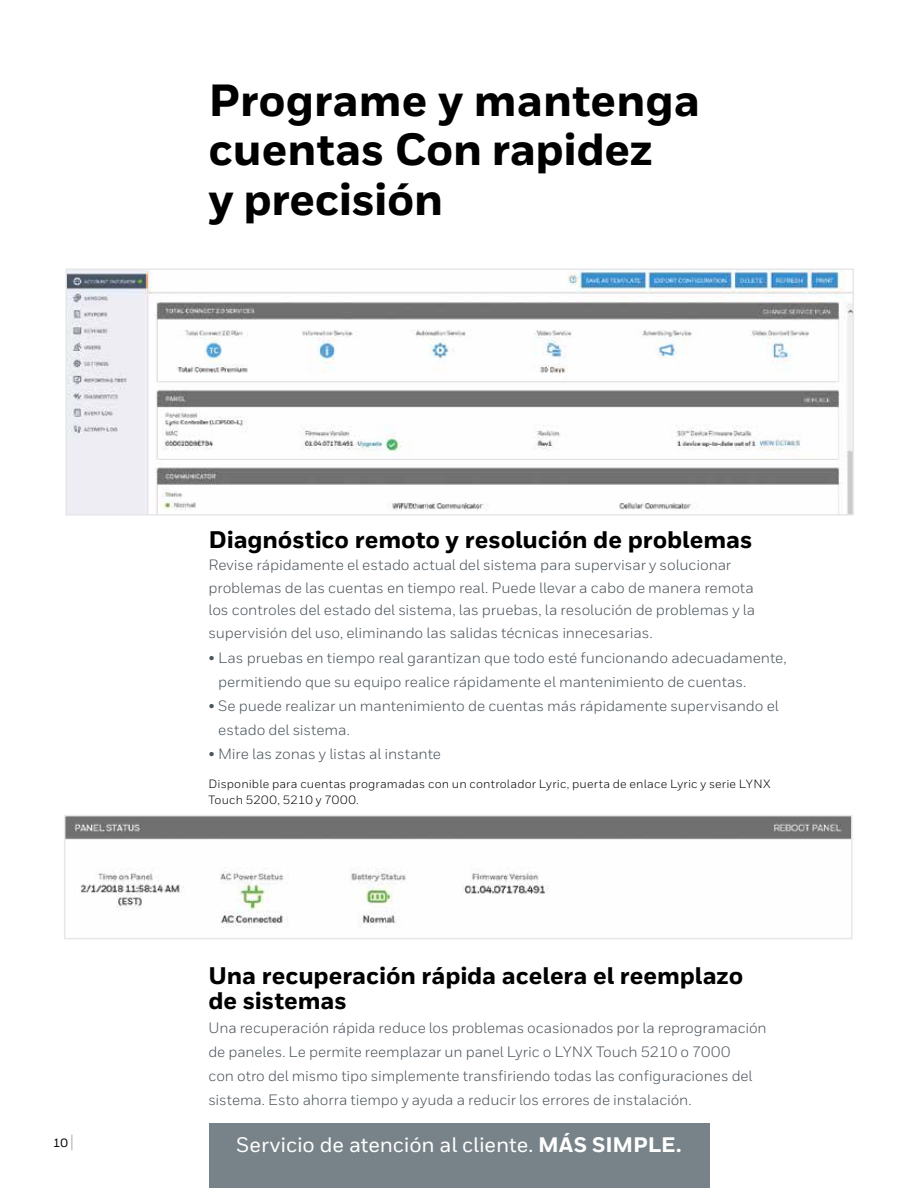
<style>
.page{position:relative;width:918px;height:1188px;background:#fff}
.page>*{position:absolute;margin:0;border:0;box-sizing:border-box;transform-origin:0 0}
.t1{font:800 45px/49.5px "Honeywell Sans";color:#000}
.t2{font:800 24px/25.5px "Honeywell Sans";letter-spacing:-.005em;color:#000}
.t3{font:500 21px "Honeywell Sans";letter-spacing:-.005em;color:#fff}
.t4{font:15px/24px "Honeywell Sans";letter-spacing:-.005em;color:#48535b}
.t5{font:12px/16.5px "Honeywell Sans";letter-spacing:.015em;color:#000}
.t6{font:500 12px "Honeywell Sans";color:#000}
.s1{font-family:"Honeywell Cond";font-weight:300;font-size:18.75px;color:#414042}
.s2{font-weight:800}
</style>
<div class="page">
<img style="left:68px;top:271px;width:783px;height:242px">
<div style="left:65px;top:268px;width:789px;height:248px;border:2px solid #e6e7e8"></div>
<div style="left:209px;top:1123px;width:501px;height:65px;background:#788389"></div>
<img style="left:67px;top:818px;width:783px;height:110px">
<div style="left:64px;top:815px;width:789px;height:124px;border:2px solid #e6e7e8"></div>
<h1 class="t1" style="left:208px;top:77px;width:493px">Programe y mantenga cuentas Con rapidez<br>y precisión</h1>
<h2 class="t2" style="left:208px;top:527px;width:545px">Diagnóstico remoto y resolución de problemas</h2>
<p class="t4" style="left:208px;top:554px;width:548px;line-height:22.5px">Revise rápidamente el estado actual del sistema para supervisar y solucionar problemas de las cuentas en tiempo real. Puede llevar a cabo de manera remota los controles del estado del sistema, las pruebas, la resolución de problemas y la supervisión del uso, eliminando las salidas técnicas innecesarias.</p>
<p class="t4" style="left:218px;top:646px;width:570px;text-indent:-10px">• Las pruebas en tiempo real garantizan que todo esté funcionando adecuadamente, permitiendo que su equipo realice rápidamente el mantenimiento de cuentas.</p>
<p class="t4" style="left:218px;top:694px;width:562px;text-indent:-10px">• Se puede realizar un mantenimiento de cuentas más rápidamente supervisando el estado del sistema.</p>
<p class="t4" style="left:208px;top:742px;width:234px">• Mire las zonas y listas al instante</p>
<p class="t5" style="left:208px;top:775px;width:564px">Disponible para cuentas programadas con un controlador Lyric, puerta de enlace Lyric y serie LYNX<br>Touch 5200, 5210 y 7000.</p>
<h2 class="t2" style="left:208px;top:963px;width:536px">Una recuperación rápida acelera el reemplazo de sistemas</h2>
<p class="t4" style="left:208px;top:1016px;width:560px">Una recuperación rápida reduce los problemas ocasionados por la reprogramación de paneles. Le permite reemplazar un panel Lyric o LYNX Touch 5210 o 7000<br>con otro del mismo tipo simplemente transfiriendo todas las configuraciones del sistema. Esto ahorra tiempo y ayuda a reducir los errores de instalación.</p>
<p class="t6" style="left:53px;top:1136px;width:22px">10<span class="s1">|</span></p>
<h3 class="t3" style="left:236px;top:1132px;width:447px">Servicio de atención al cliente. <span class="s2">MÁS SIMPLE.</span></h3>
</div>
